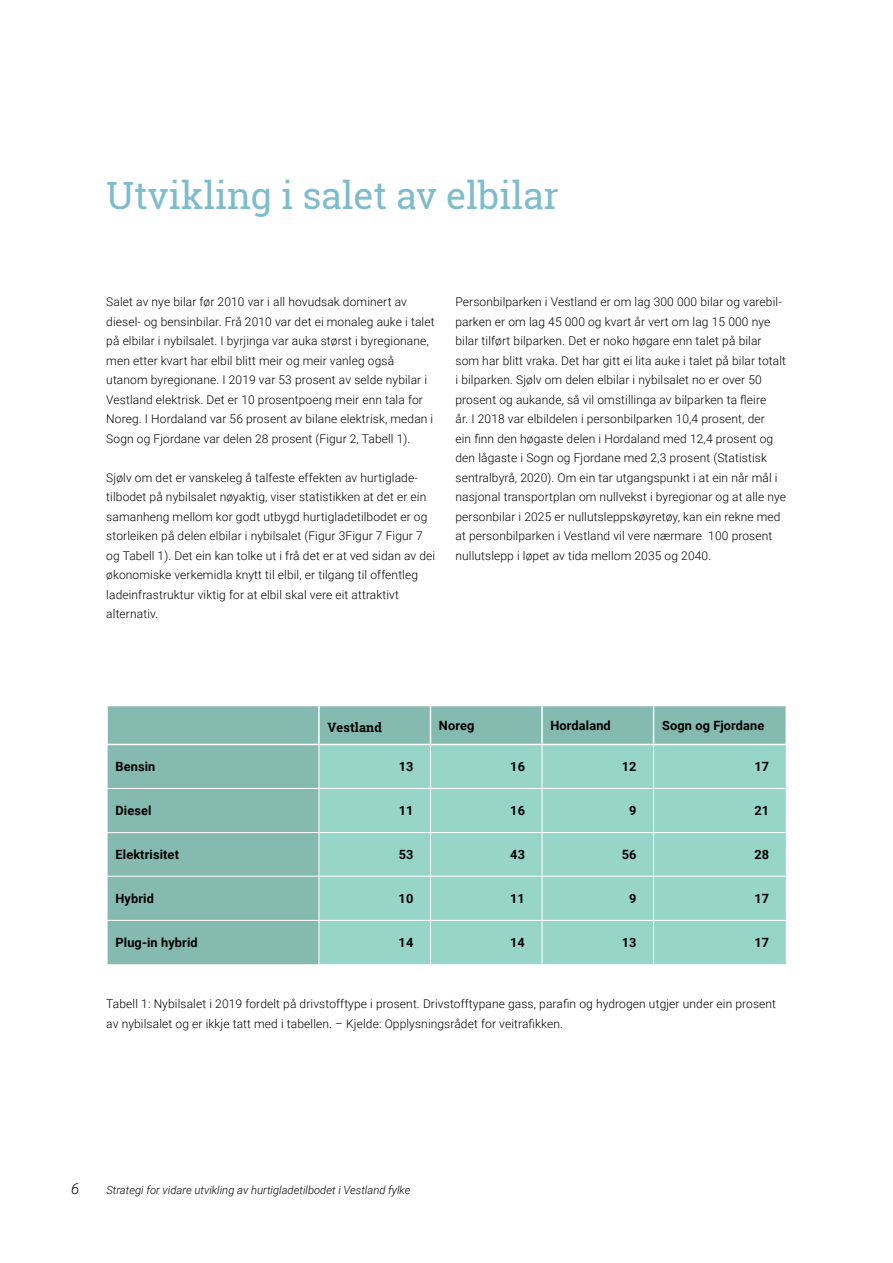
<style>
.page{position:relative;width:893px;height:1263px;background:#fff}
.page>*{position:absolute;margin:0;border:0;box-sizing:border-box;transform-origin:0 0}
.t1{font:37.5px "Roboto Slab";letter-spacing:-.005em;color:#7fbccb}
.t2{font:italic 300 15px "Roboto";color:#000}
.t3{font:700 12.75px "Roboto";letter-spacing:.01em;color:#000}
.t4{font:700 12.75px "Roboto Slab";letter-spacing:.01em;color:#000}
.t5{font:300 12px/19.5px "Roboto";letter-spacing:.01em;color:#000}
.t6{font:italic 300 11.25px "Roboto";color:#000}
</style>
<div class="page">
<div style="left:108px;top:706px;width:677px;height:258px;background:#84bab0"></div>
<div style="left:320px;top:745px;width:466px;height:219px;background:#97d5c9"></div>
<hr style="left:430px;top:745px;width:1px;height:43px;background:#fff">
<hr style="left:542px;top:745px;width:1px;height:43px;background:#fff">
<hr style="left:653px;top:745px;width:1px;height:43px;background:#fff">
<hr style="left:319px;top:788px;width:111px;height:1px;background:#fff">
<hr style="left:319px;top:789px;width:1px;height:43px;background:#fff">
<hr style="left:430px;top:788px;width:112px;height:1px;background:#fff">
<hr style="left:430px;top:789px;width:1px;height:43px;background:#fff">
<hr style="left:542px;top:788px;width:112px;height:1px;background:#fff">
<hr style="left:542px;top:789px;width:1px;height:43px;background:#fff">
<hr style="left:654px;top:788px;width:133px;height:1px;background:#fff">
<hr style="left:653px;top:789px;width:1px;height:43px;background:#fff">
<hr style="left:107px;top:832px;width:212px;height:1px;background:#fff">
<hr style="left:319px;top:832px;width:111px;height:1px;background:#fff">
<hr style="left:319px;top:833px;width:1px;height:43px;background:#fff">
<hr style="left:430px;top:832px;width:112px;height:1px;background:#fff">
<hr style="left:430px;top:833px;width:1px;height:43px;background:#fff">
<hr style="left:542px;top:832px;width:112px;height:1px;background:#fff">
<hr style="left:542px;top:833px;width:1px;height:43px;background:#fff">
<hr style="left:654px;top:832px;width:133px;height:1px;background:#fff">
<hr style="left:653px;top:833px;width:1px;height:43px;background:#fff">
<hr style="left:107px;top:876px;width:212px;height:1px;background:#fff">
<hr style="left:319px;top:876px;width:111px;height:1px;background:#fff">
<hr style="left:319px;top:876px;width:1px;height:44px;background:#fff">
<hr style="left:430px;top:876px;width:112px;height:1px;background:#fff">
<hr style="left:430px;top:876px;width:1px;height:44px;background:#fff">
<hr style="left:542px;top:876px;width:112px;height:1px;background:#fff">
<hr style="left:542px;top:876px;width:1px;height:44px;background:#fff">
<hr style="left:654px;top:876px;width:133px;height:1px;background:#fff">
<hr style="left:653px;top:876px;width:1px;height:44px;background:#fff">
<hr style="left:107px;top:920px;width:212px;height:1px;background:#fff">
<hr style="left:319px;top:920px;width:111px;height:1px;background:#fff">
<hr style="left:319px;top:921px;width:1px;height:43px;background:#fff">
<hr style="left:430px;top:920px;width:112px;height:1px;background:#fff">
<hr style="left:430px;top:921px;width:1px;height:43px;background:#fff">
<hr style="left:542px;top:920px;width:112px;height:1px;background:#fff">
<hr style="left:542px;top:921px;width:1px;height:43px;background:#fff">
<hr style="left:654px;top:920px;width:133px;height:1px;background:#fff">
<hr style="left:653px;top:921px;width:1px;height:43px;background:#fff">
<hr style="left:319px;top:745px;width:1px;height:43px;background:#fff">
<hr style="left:107px;top:788px;width:212px;height:1px;background:#fff">
<hr style="left:106px;top:744px;width:213px;height:1px;background:#fff">
<hr style="left:319px;top:744px;width:111px;height:1px;background:#fff">
<hr style="left:430px;top:744px;width:112px;height:1px;background:#fff">
<hr style="left:542px;top:744px;width:112px;height:1px;background:#fff">
<hr style="left:654px;top:744px;width:133px;height:1px;background:#fff">
<hr style="left:318px;top:706px;width:2px;height:38px;background:#fff">
<hr style="left:430px;top:706px;width:1px;height:38px;background:#fff">
<hr style="left:541px;top:706px;width:2px;height:38px;background:#fff">
<hr style="left:653px;top:706px;width:1px;height:38px;background:#fff">
<h1 class="t1" style="left:106px;top:170px;width:454px">Utvikling i salet av elbilar</h1>
<p class="t5" style="left:106px;top:292px;width:330px">Salet av nye bilar før 2010 var i all hovudsak dominert av diesel- og bensinbilar. Frå 2010 var det ei monaleg auke i talet på elbilar i nybilsalet. I byrjinga var auka størst i byregionane, men etter kvart har elbil blitt meir og meir vanleg også utanom byregionane. I 2019 var 53 prosent av selde nybilar i Vestland elektrisk. Det er 10 prosentpoeng meir enn tala for Noreg. I Hordaland var 56 prosent av bilane elektrisk, medan i Sogn og Fjordane var delen 28 prosent (Figur 2, Tabell 1).</p>
<p class="t5" style="left:106px;top:467px;width:331px">Sjølv om det er vanskeleg å talfeste effekten av hurtiglade&shy;tilbodet på nybilsalet nøyaktig, viser statistikken at det er ein samanheng mellom kor godt utbygd hurtigladetilbodet er og storleiken på delen elbilar i nybilsalet (Figur 3Figur 7 Figur 7 og Tabell 1). Det ein kan tolke ut i frå det er at ved sidan av dei økonomiske verkemidla knytt til elbil, er tilgang til offentleg ladeinfrastruktur viktig for at elbil skal vere eit attraktivt alternativ.</p>
<p class="t5" style="left:455px;top:292px;width:332px">Personbilparken i Vestland er om lag 300 000 bilar og varebil&shy;parken er om lag 45 000 og kvart år vert om lag 15 000 nye bilar tilført bilparken. Det er noko høgare enn talet på bilar som har blitt vraka. Det har gitt ei lita auke i talet på bilar totalt i bilparken. Sjølv om delen elbilar i nybilsalet no er over 50 prosent og aukande, så vil omstillinga av bilparken ta fleire<br>år. I 2018 var elbildelen i personbilparken 10,4 prosent, der<br>ein finn den høgaste delen i Hordaland med 12,4 prosent og den lågaste i Sogn og Fjordane med 2,3 prosent (Statistisk sentralbyrå, 2020). Om ein tar utgangspunkt i at ein når mål i nasjonal transportplan om nullvekst i byregionar og at alle nye personbilar i 2025 er nullutsleppskøyretøy, kan ein rekne med at personbilparken i Vestland vil vere nærmare 100 prosent nullutslepp i løpet av tida mellom 2035 og 2040.</p>
<p class="t4" style="left:327px;top:718px;width:56px">Vestland</p>
<p class="t3" style="left:439px;top:716px;width:37px">Noreg</p>
<p class="t3" style="left:550px;top:716px;width:62px">Hordaland</p>
<p class="t3" style="left:662px;top:716px;width:104px">Sogn og Fjordane</p>
<p class="t3" style="left:116px;top:758px;width:41px">Bensin</p>
<p class="t3" style="left:399px;top:758px;width:16px">13</p>
<p class="t3" style="left:510px;top:758px;width:16px">16</p>
<p class="t3" style="left:622px;top:758px;width:16px">12</p>
<p class="t3" style="left:754px;top:758px;width:16px">17</p>
<p class="t3" style="left:116px;top:802px;width:38px">Diesel</p>
<p class="t3" style="left:399px;top:802px;width:16px">11</p>
<p class="t3" style="left:510px;top:802px;width:16px">16</p>
<p class="t3" style="left:629px;top:802px;width:9px">9</p>
<p class="t3" style="left:754px;top:802px;width:16px">21</p>
<p class="t3" style="left:116px;top:846px;width:65px">Elektrisitet</p>
<p class="t3" style="left:399px;top:846px;width:16px">53</p>
<p class="t3" style="left:510px;top:846px;width:16px">43</p>
<p class="t3" style="left:622px;top:846px;width:16px">56</p>
<p class="t3" style="left:754px;top:846px;width:16px">28</p>
<p class="t3" style="left:116px;top:890px;width:40px">Hybrid</p>
<p class="t3" style="left:399px;top:890px;width:16px">10</p>
<p class="t3" style="left:510px;top:890px;width:16px">11</p>
<p class="t3" style="left:629px;top:890px;width:9px">9</p>
<p class="t3" style="left:754px;top:890px;width:16px">17</p>
<p class="t3" style="left:116px;top:934px;width:84px">Plug-in hybrid</p>
<p class="t3" style="left:399px;top:934px;width:16px">14</p>
<p class="t3" style="left:510px;top:934px;width:16px">14</p>
<p class="t3" style="left:622px;top:934px;width:16px">13</p>
<p class="t3" style="left:754px;top:934px;width:16px">17</p>
<p class="t5" style="left:106px;top:994px;width:671px">Tabell 1: Nybilsalet i 2019 fordelt på drivstofftype i prosent. Drivstofftypane gass, parafin og hydrogen utgjer under ein prosent av nybilsalet og er ikkje tatt med i tabellen. – Kjelde: Opplysningsrådet for veitrafikken.</p>
<p class="t2" style="left:71px;top:1178px;width:10px">6</p>
<p class="t6" style="left:106px;top:1182px;width:306px">Strategi for vidare utvikling av hurtigladetilbodet i Vestland fylke</p>
</div>
